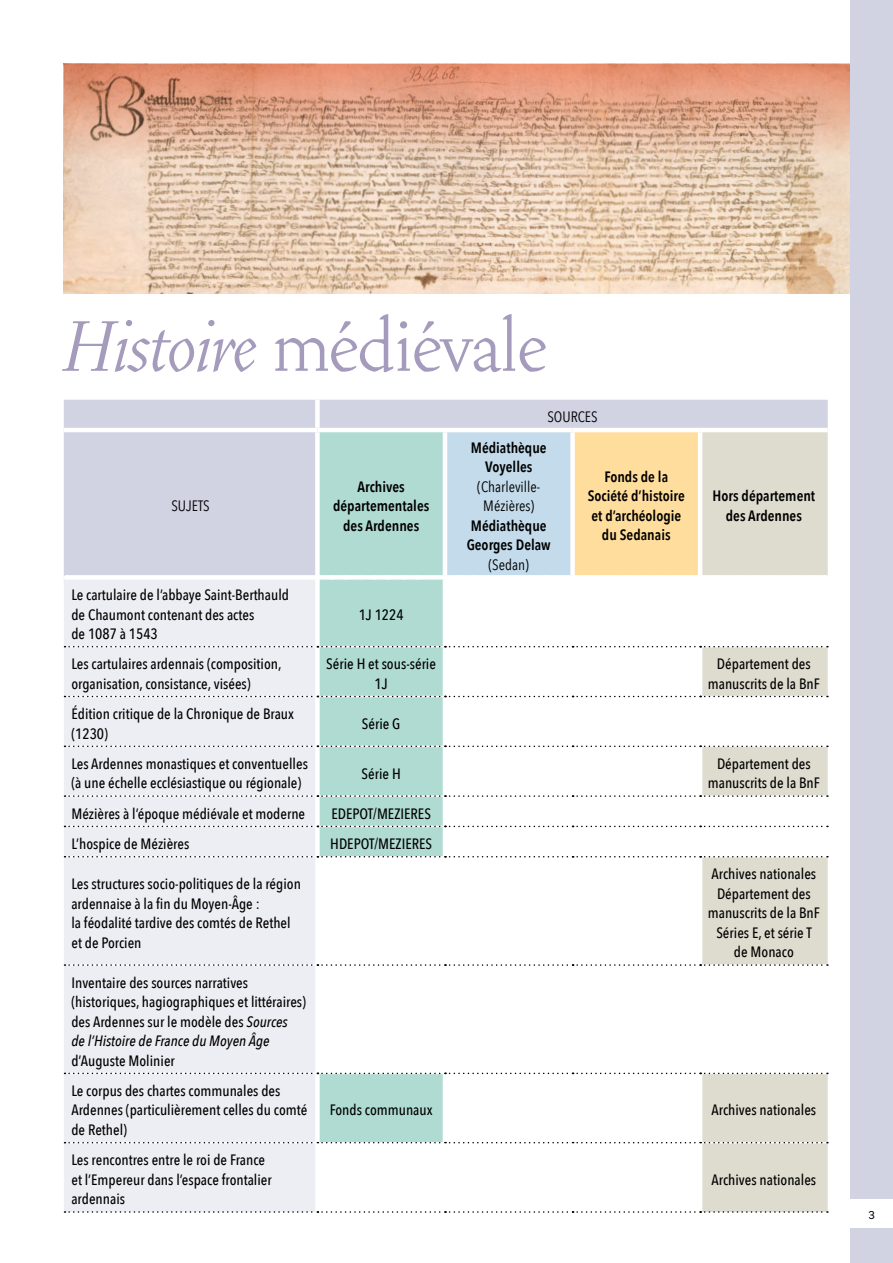
<style>
.page{position:relative;width:893px;height:1263px;background:#fff}
.page>*{position:absolute;margin:0;border:0;box-sizing:border-box;transform-origin:0 0}
.t1{font:300 90px "Vendetta OT";letter-spacing:-.02em;color:#a59bbc}
.t2{font:500 15px/19.5px "Avenir Next Condensed";color:#000}
.t3{font:600 15px/19.5px "Avenir Next Condensed";color:#000;text-align:center}
.t4{font:15px/19.5px "Avenir Next Condensed";color:#000;text-align:center}
.t5{font:300 12px "Mundial";color:#000}
.s1{font-style:italic}
</style>
<div class="page">
<img style="left:64px;top:214px;width:786px;height:80px">
<div style="left:64px;top:400px;width:764px;height:176px;background:#d1d2e2"></div>
<svg style="left:320px;top:432px;width:123px;height:710px;fill:#b0dbd2"></svg>
<div style="left:445px;top:430px;width:128px;height:147px;background:#c3dbea"></div>
<div style="left:573px;top:430px;width:127px;height:147px;background:#ffdd9c"></div>
<svg style="left:702px;top:432px;width:126px;height:779px;fill:#dedccf"></svg>
<div style="left:64px;top:579px;width:251px;height:633px;background:#ededf4"></div>
<div style="left:66px;top:575px;width:251px;height:5px;background:#fff"></div>
<div style="left:317px;top:575px;width:128px;height:5px;background:#fff"></div>
<div style="left:445px;top:575px;width:128px;height:5px;background:#fff"></div>
<div style="left:573px;top:575px;width:127px;height:5px;background:#fff"></div>
<div style="left:700px;top:575px;width:125px;height:5px;background:#fff"></div>
<div style="left:315px;top:400px;width:5px;height:28px;background:#fff"></div>
<div style="left:315px;top:432px;width:5px;height:143px;background:#fff"></div>
<hr style="left:443px;top:432px;width:4px;height:143px;background:#fff">
<div style="left:570px;top:432px;width:5px;height:143px;background:#fff"></div>
<hr style="left:698px;top:432px;width:4px;height:143px;background:#fff">
<hr style="left:64px;top:428px;width:253px;height:4px;background:#fff">
<hr style="left:317px;top:428px;width:128px;height:4px;background:#fff">
<hr style="left:445px;top:428px;width:128px;height:4px;background:#fff">
<hr style="left:573px;top:428px;width:127px;height:4px;background:#fff">
<hr style="left:700px;top:428px;width:128px;height:4px;background:#fff">
<svg style="left:332px;top:579px;width:106px;height:1px"></svg>
<svg style="left:588px;top:575px;width:105px;height:1px"></svg>
<svg style="left:65px;top:646px;width:763px;height:1px"></svg>
<svg style="left:65px;top:696px;width:763px;height:1px"></svg>
<svg style="left:65px;top:745px;width:763px;height:2px"></svg>
<svg style="left:65px;top:795px;width:763px;height:2px"></svg>
<svg style="left:65px;top:826px;width:763px;height:1px"></svg>
<svg style="left:65px;top:856px;width:763px;height:1px"></svg>
<svg style="left:65px;top:964px;width:763px;height:2px"></svg>
<svg style="left:65px;top:1073px;width:763px;height:1px"></svg>
<svg style="left:65px;top:1142px;width:763px;height:1px"></svg>
<svg style="left:65px;top:1211px;width:763px;height:2px"></svg>
<svg style="left:64px;top:64px;width:786px;height:150px;background:#deb298"></svg>
<div style="left:850px;top:0;width:43px;height:1199px;background:#d1d2e2"></div>
<div style="left:850px;top:1229px;width:43px;height:34px;background:#d1d2e2"></div>
<h1 class="t1" style="left:64px;top:301px;width:485px"><span class="s1">Histoire</span> médiévale</h1>
<p class="t4" style="left:171px;top:495px;width:40px">SUJETS</p>
<p class="t2" style="left:71px;top:585px;width:219px">Le cartulaire de l’abbaye Saint-Berthauld de Chaumont contenant des actes<br>de 1087 à 1543</p>
<p class="t3" style="left:333px;top:476px;width:98px">Archives départementales des Ardennes</p>
<p class="t2" style="left:359px;top:604px;width:46px">1J 1224</p>
<p class="t4" style="left:547px;top:407px;width:52px">SOURCES</p>
<p class="t3" style="left:471px;top:437px;width:77px">Médiathèque<br>Voyelles</p>
<p class="t4" style="left:477px;top:476px;width:65px">(Charleville-<br>Mézières)</p>
<p class="t3" style="left:467px;top:515px;width:86px;text-align:left">Médiathèque<br>Georges Delaw</p>
<p class="t4" style="left:488px;top:554px;width:42px">(Sedan)</p>
<p class="t3" style="left:588px;top:466px;width:99px">Fonds de la<br>Société d’histoire et d’archéologie du Sedanais</p>
<p class="t3" style="left:713px;top:486px;width:104px">Hors département des Ardennes</p>
<p class="t2" style="left:71px;top:654px;width:212px">Les cartulaires ardennais (composition, organisation, consistance, visées)</p>
<p class="t2" style="left:326px;top:654px;width:111px;text-align:center">Série H et sous-série<br>1J</p>
<p class="t2" style="left:708px;top:654px;width:113px;text-align:center">Département des manuscrits de la BnF</p>
<p class="t2" style="left:71px;top:704px;width:224px">Édition critique de la Chronique de Braux (1230)</p>
<p class="t2" style="left:362px;top:714px;width:40px">Série G</p>
<p class="t2" style="left:71px;top:754px;width:238px">Les Ardennes monastiques et conventuelles (à une échelle ecclésiastique ou régionale)</p>
<p class="t2" style="left:362px;top:764px;width:41px">Série H</p>
<p class="t2" style="left:708px;top:754px;width:113px;text-align:center">Département des manuscrits de la BnF</p>
<p class="t2" style="left:71px;top:804px;width:235px">Mézières à l’époque médiévale et moderne</p>
<p class="t2" style="left:331px;top:804px;width:101px">EDEPOT/MEZIERES</p>
<p class="t2" style="left:71px;top:834px;width:119px">L’hospice de Mézières</p>
<p class="t2" style="left:330px;top:834px;width:103px">HDEPOT/MEZIERES</p>
<p class="t2" style="left:71px;top:874px;width:231px">Les structures socio-politiques de la région ardennaise à la fin du Moyen-Âge :<br>la féodalité tardive des comtés de Rethel et de Porcien</p>
<p class="t2" style="left:708px;top:864px;width:113px;text-align:center">Archives nationales<br>Département des manuscrits de la BnF<br>Séries E, et série T de Monaco</p>
<p class="t2" style="left:71px;top:973px;width:236px">Inventaire des sources narratives (historiques, hagiographiques et littéraires) des Ardennes sur le modèle des <span class="s1">Sources<br>de l’Histoire de France du Moyen Âge</span></p>
<p class="t2" style="left:71px;top:1045px;width:211px;line-height:30.3px">d’Auguste Molinier<br>Le corpus des chartes communales des</p>
<p class="t2" style="left:71px;top:1100px;width:237px">Ardennes (particulièrement celles du comté de Rethel)</p>
<p class="t2" style="left:330px;top:1100px;width:104px">Fonds communaux</p>
<p class="t2" style="left:712px;top:1100px;width:106px">Archives nationales</p>
<p class="t2" style="left:71px;top:1150px;width:202px">Les rencontres entre le roi de France et l’Empereur dans l’espace frontalier ardennais</p>
<p class="t2" style="left:712px;top:1170px;width:106px">Archives nationales</p>
<p class="t5" style="left:868px;top:1205px;width:8px">3</p>
</div>
